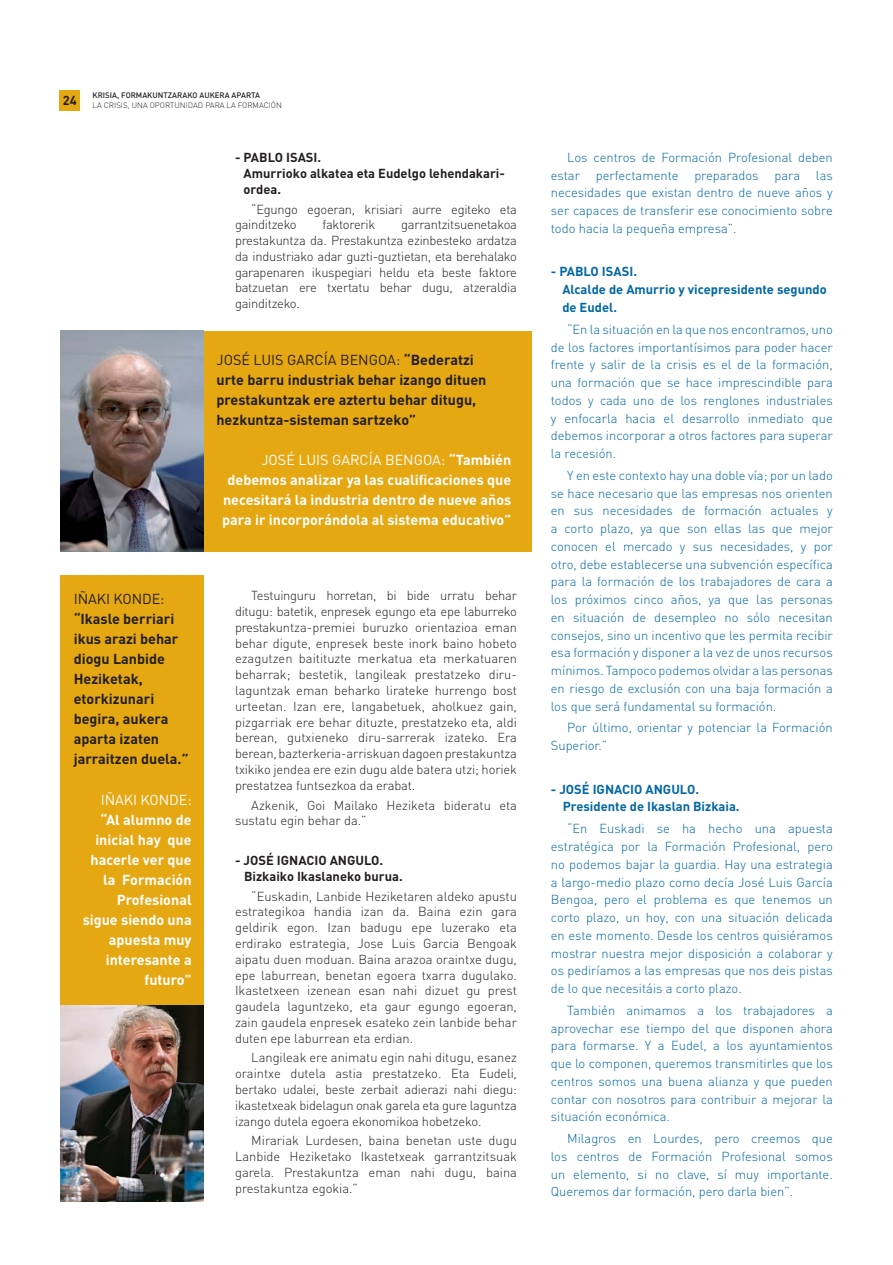
<style>
.page{position:relative;width:893px;height:1265px;background:#fff}
.page>*{position:absolute;margin:0;border:0;box-sizing:border-box;transform-origin:0 0}
.t1{font:700 14.4px/20.1px "DIN";color:#fff;text-align:right}
.t2{font:700 14.4px/20.1px "DIN";color:#231f20}
.t3{font:300 12.9px/17.7px "DIN";color:#0066a5;text-align:justify}
.t4{font:300 12.9px/15.8px "DIN";letter-spacing:-.01em;color:#231f20;text-align:justify}
.t5{font:700 12.9px/17.7px "DIN";color:#0066a5}
.t6{font:700 12.9px/15.8px "DIN";color:#231f20}
.t7{font:300 7.95px/10.1px "DIN";color:#231f20}
.s1{font-weight:500}
.s2{font-weight:400}
</style>
<div class="page">
<div style="left:60px;top:575px;width:144px;height:430px;background:#e5a712"></div>
<div style="left:61px;top:331px;width:470px;height:220px;background:#e5a712"></div>
<img style="left:60px;top:331px;width:144px;height:220px">
<img style="left:60px;top:1005px;width:144px;height:196px">
<div style="left:60px;top:90px;width:20px;height:21px;background:#e5a712"></div>
<p class="t7" style="left:63px;top:91px;width:221px;text-indent:30px"><span class="s1">KRISIA, FORMAKUNTZARAKO AUKERA APARTA<br></span><sup>24</sup> LA CRISIS, UNA OPORTUNIDAD PARA LA FORMACIÓN</p>
<p class="t6" style="left:244px;top:151px;width:263px;text-indent:-9px">- PABLO ISASI.<br>Amurrioko alkatea eta Eudelgo lehendakari&shy;ordea.</p>
<p class="t4" style="left:235px;top:202px;width:283px;text-indent:16px">“Egungo egoeran, krisiari aurre egiteko eta gainditzeko</p>
<p class="t4" style="left:235px;top:218px;width:283px;text-indent:166px">garrantzitsuenetakoa prestakuntza da. Prestakuntza ezinbesteko ardatza da industriako adar guzti-guztietan, eta berehalako garapenaren ikuspegiari heldu eta beste faktore batzuetan ere txertatu behar dugu, atzeraldia gainditzeko.</p>
<p class="t4" style="left:322px;top:218px;width:54px">faktorerik</p>
<p class="t2" style="left:216px;top:351px;width:271px"><span class="s2">JOSÉ LUIS GARCÍA BENGOA:</span> “Bederatzi urte barru industriak behar izango dituen prestakuntzak ere aztertu behar ditugu, hezkuntza-sisteman sartzeko”</p>
<p class="t1" style="left:222px;top:451px;width:291px"><span class="s2">JOSÉ LUIS GARCÍA BENGOA:</span> “También debemos analizar ya las cualificaciones que necesitará la industria dentro de nueve años para ir incorporándola al sistema educativo”</p>
<p class="t2" style="left:74px;top:590px;width:116px"><span class="s2">IÑAKI KONDE: </span>“Ikasle berriari ikus arazi behar diogu Lanbide<br>Heziketak, etorkizunari begira, aukera aparta izaten jarraitzen duela.”</p>
<p class="t1" style="left:83px;top:791px;width:110px"><span class="s2">IÑAKI KONDE: </span>“Al alumno de inicial hay que hacerle ver que la Formación<br>Profesional sigue siendo una apuesta muy interesante a futuro”</p>
<p class="t4" style="left:235px;top:589px;width:283px;text-indent:16px">Testuinguru horretan, bi bide urratu behar ditugu: batetik, enpresek egungo eta epe laburreko prestakuntza-premiei buruzko orientazioa eman behar digute, enpresek beste inork baino hobeto ezagutzen baitituzte merkatua eta merkatuaren beharrak; bestetik, langileak prestatzeko diru&shy;laguntzak eman beharko lirateke hurrengo bost urteetan. Izan ere, langabetuek, aholkuez gain, pizgarriak ere behar dituzte, prestatzeko eta, aldi berean, gutxieneko diru-sarrerak izateko. Era berean, bazterkeria-arriskuan dagoen prestakuntza txikiko jendea ere ezin dugu alde batera utzi; horiek prestatzea funtsezkoa da erabat.</p>
<p class="t4" style="left:235px;top:798px;width:283px;text-indent:16px">Azkenik, Goi Mailako Heziketa bideratu eta sustatu egin behar da.”</p>
<p class="t6" style="left:244px;top:854px;width:160px;text-indent:-9px">- JOSÉ IGNACIO ANGULO.<br>Bizkaiko Ikaslaneko burua.</p>
<p class="t4" style="left:235px;top:889px;width:283px;text-indent:16px">“Euskadin, Lanbide Heziketaren aldeko apustu estrategikoa handia izan da. Baina ezin gara geldirik egon. Izan badugu epe luzerako eta erdirako estrategia, Jose Luis Garcia Bengoak aipatu duen moduan. Baina arazoa oraintxe dugu, epe laburrean, benetan egoera txarra dugulako.<br>Ikastetxeen izenean esan nahi dizuet gu prest gaudela laguntzeko, eta gaur egungo egoeran, zain gaudela enpresek esateko zein lanbide behar duten epe laburrean eta erdian.</p>
<p class="t4" style="left:235px;top:1051px;width:283px;text-indent:16px">Langileak ere animatu egin nahi ditugu, esanez oraintxe dutela astia prestatzeko. Eta Eudeli, bertako udalei, beste zerbait adierazi nahi diegu: ikastetxeak bidelagun onak garela eta gure laguntza izango dutela egoera ekonomikoa hobetzeko.</p>
<p class="t4" style="left:235px;top:1134px;width:283px;text-indent:16px">Mirariak Lurdesen, baina benetan uste dugu Lanbide Heziketako Ikastetxeak garrantzitsuak garela. Prestakuntza eman nahi dugu, baina prestakuntza egokia.”</p>
<p class="t3" style="left:551px;top:150px;width:283px;text-indent:16px">Los centros de Formación Profesional deben estar perfectamente preparados para las necesidades que existan dentro de nueve años y ser capaces de transferir ese conocimiento sobre todo hacia la pequeña empresa”.</p>
<p class="t5" style="left:562px;top:264px;width:266px;text-indent:-11px">- PABLO ISASI.<br>Alcalde de Amurrio y vicepresidente segundo de Eudel.</p>
<p class="t3" style="left:551px;top:322px;width:283px;text-indent:16px">“En la situación en la que nos encontramos, uno de los factores importantísimos para poder hacer frente y salir de la crisis es el de la formación, una formación que se hace imprescindible para todos y cada uno de los renglones industriales y enfocarla hacia el desarrollo inmediato que debemos incorporar a otros factores para superar la recesión.</p>
<p class="t3" style="left:551px;top:468px;width:283px;text-indent:16px">Y en este contexto hay una doble vía; por un lado se hace necesario que las empresas nos orienten en sus necesidades de formación actuales y a corto plazo, ya que son ellas las que mejor conocen el mercado y sus necesidades, y por otro, debe establecerse una subvención específica para la formación de los trabajadores de cara a los próximos cinco años, ya que las personas en situación de desempleo no sólo necesitan consejos, sino un incentivo que les permita recibir esa formación y disponer a la vez de unos recursos mínimos. Tampoco podemos olvidar a las personas en riesgo de exclusión con una baja formación a los que será fundamental su formación.</p>
<p class="t3" style="left:551px;top:720px;width:283px;text-indent:16px">Por último, orientar y potenciar la Formación<br>Superior.”</p>
<p class="t5" style="left:563px;top:781px;width:178px;text-indent:-12px">- JOSÉ IGNACIO ANGULO.<br>Presidente de Ikaslan Bizkaia.</p>
<p class="t3" style="left:551px;top:821px;width:283px;text-indent:16px">“En Euskadi se ha hecho una apuesta estratégica por la Formación Profesional, pero no podemos bajar la guardia. Hay una estrategia a largo-medio plazo como decía José Luis García Bengoa, pero el problema es que tenemos un corto plazo, un hoy, con una situación delicada en este momento. Desde los centros quisiéramos mostrar nuestra mejor disposición a colaborar y os pediríamos a las empresas que nos deis pistas de lo que necesitáis a corto plazo.</p>
<p class="t3" style="left:551px;top:1002px;width:283px;text-indent:16px">También animamos a los trabajadores a aprovechar ese tiempo del que disponen ahora para formarse. Y a Eudel, a los ayuntamientos que lo componen, queremos transmitirles que los centros somos una buena alianza y que pueden contar con nosotros para contribuir a mejorar la situación económica.</p>
<p class="t3" style="left:551px;top:1131px;width:283px;text-indent:16px">Milagros en Lourdes, pero creemos que los centros de Formación Profesional somos un elemento, si no clave, sí muy importante.<br>Queremos dar formación, pero darla bien”.</p>
</div>
